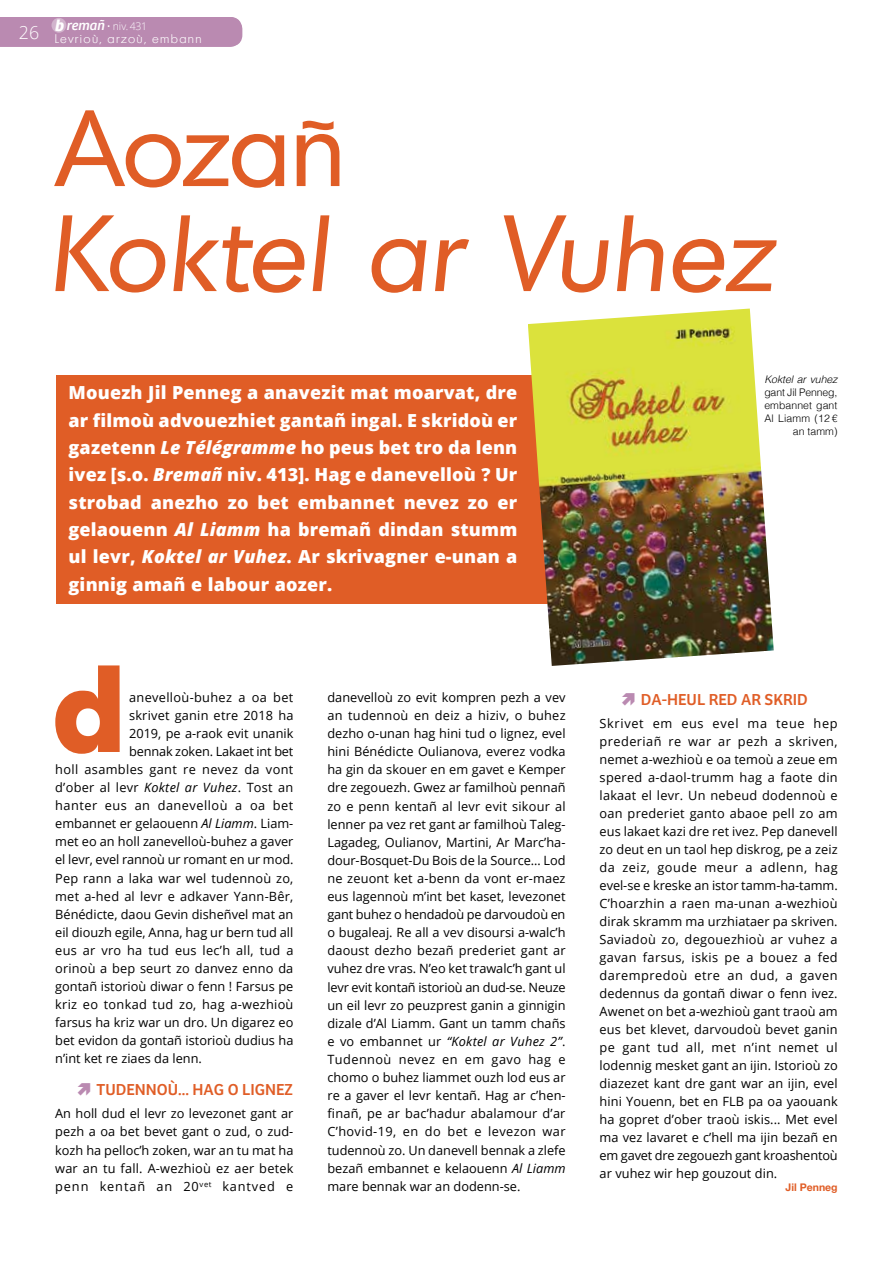
<style>
.page{position:relative;width:893px;height:1263px;background:#fff}
.page>*{position:absolute;margin:0;border:0;box-sizing:border-box;transform-origin:0 0}
.t1{font:700 120px "Montreal";color:#e05d26}
.t2{font:italic 105px "Montreal";letter-spacing:.005em;color:#e05d26}
.t3{font:105px "Montreal";letter-spacing:-.005em;color:#e05d26}
.t4{font:800 18px/27.3px "Open Sans";letter-spacing:.01em;color:#fff;text-align:justify}
.t5{font:16.5px "Bree";color:#e05d26}
.t6{font:12.75px/18px "Open Sans";color:#000;text-align:justify}
.t7{font:12.75px "Open Sans";letter-spacing:.025em;color:#000}
.t8{font:12.75px "Open Sans";letter-spacing:.02em;color:#000}
.t9{font:12.75px "Open Sans";letter-spacing:.04em;color:#000}
.t10{font:300 12px "Montreal";letter-spacing:.115em;color:#fff}
.t11{font:300 10.5px/13.2px "Helvetica";letter-spacing:.005em;color:#000;text-align:right}
.t12{font:300 10.5px "Open Sans";letter-spacing:-.015em;color:#fff}
.t13{font:italic 300 10.5px "Helvetica";letter-spacing:-.005em;color:#000}
.t14{font:700 10.5px "Helvetica Neue";color:#e05d26}
.s1{font-family:"Bree";font-weight:700;font-style:italic;font-size:16.5px}
.s2{font-family:"Bree";font-weight:400;font-style:italic;font-size:14.1px}
.s3{font-style:italic}
</style>
<div class="page">
<div style="left:0;top:17px;width:242px;height:30px;background:#ba8ab1"></div>
<div style="left:52px;top:18px;width:14px;height:15px;background:#d2b4cd;border-radius:50%"></div>
<div style="left:56px;top:375px;width:495px;height:228px;background:#e05d26"></div>
<img style="left:528px;top:309px;width:246px;height:357px">
<p class="t12" style="left:55px;top:19px;width:94px"><span class="s1">b</span> <span class="s2">remañ</span> • niv. 431</p>
<p class="t10" style="left:19px;top:32px;width:184px"><sup>26</sup> Levrioù, arzoù, embann</p>
<p class="t10" style="left:55px;top:32px;width:179px">Sonerezh, sinema, c’hoarioù</p>
<h2 class="t3" style="left:57px;top:81px;width:290px">Aozañ</h2>
<h2 class="t2" style="left:49px;top:186px;width:725px">Koktel ar Vuhez</h2>
<p class="t4" style="left:69px;top:378px;width:450px">Mouezh Jil Penneg a anavezit mat moarvat, dre ar filmoù advouezhiet gantañ ingal. E skridoù er gazetenn <span class="s3">Le Télégramme</span> ho peus bet tro da lenn ivez [s.o. <span class="s3">Bremañ</span> niv. 413]. Hag e danevelloù ? Ur strobad anezho zo bet embannet nevez zo er gelaouenn <span class="s3">Al Liamm</span> ha bremañ dindan stumm ul levr, <span class="s3">Koktel ar Vuhez</span>. Ar skrivagner e-unan a ginnig amañ e labour aozer.</p>
<p class="t13" style="left:764px;top:370px;width:75px">Koktel ar vuhez</p>
<p class="t11" style="left:764px;top:385px;width:75px">gant Jil Penneg, embannet gant<br>Al Liamm (12 € an tamm)</p>
<h1 class="t1" style="left:53px;top:628px;width:73px">d</h1>
<p class="t7" style="left:129px;top:688px;width:166px">anevelloù-buhez a oa bet</p>
<p class="t6" style="left:129px;top:706px;width:166px">skrivet ganin etre 2018 ha</p>
<p class="t6" style="left:129px;top:724px;width:166px">2019, pe a-raok evit unanik</p>
<p class="t6" style="left:129px;top:742px;width:166px">bennak zoken. Lakaet int bet</p>
<p class="t7" style="left:55px;top:761px;width:240px">holl asambles gant re nevez da vont</p>
<p class="t8" style="left:55px;top:779px;width:240px">d’ober al levr <span class="s3">Koktel ar Vuhez</span>. Tost an</p>
<p class="t9" style="left:55px;top:797px;width:240px">hanter eus an danevelloù a oa bet</p>
<p class="t6" style="left:55px;top:814px;width:240px">embannet er gelaouenn <span class="s3">Al Liamm</span>. Liam-</p>
<p class="t6" style="left:55px;top:832px;width:240px">met eo an holl zanevelloù-buhez a gaver</p>
<p class="t6" style="left:55px;top:850px;width:240px">el levr, evel rannoù ur romant en ur mod.</p>
<p class="t6" style="left:55px;top:868px;width:240px">Pep rann a laka war wel tuden noù zo,</p>
<p class="t6" style="left:55px;top:887px;width:240px">met a-hed al levr e adkaver Yann-Bêr,</p>
<p class="t6" style="left:55px;top:905px;width:240px">Bénédicte, daou Gevin disheñvel mat an</p>
<p class="t6" style="left:55px;top:923px;width:240px">eil diouzh egile, Anna, hag ur bern tud all</p>
<p class="t7" style="left:55px;top:941px;width:240px">eus ar vro ha tud eus lec’h all, tud a</p>
<p class="t6" style="left:55px;top:959px;width:240px">orinoù a bep seurt zo danvez enno da</p>
<p class="t6" style="left:55px;top:977px;width:240px">gontañ istorioù diwar o fenn ! Farsus pe</p>
<p class="t8" style="left:55px;top:996px;width:240px">kriz eo tonkad tud zo, hag a-wezhioù</p>
<p class="t6" style="left:55px;top:1013px;width:240px">farsus ha kriz war un dro. Un digarez eo</p>
<p class="t6" style="left:55px;top:1031px;width:240px">bet evidon da gontañ istorioù dudius ha</p>
<p class="t6" style="left:55px;top:1049px;width:148px">n’int ket re ziaes da lenn.</p>
<p class="t5" style="left:97px;top:1080px;width:198px">TUDENNOÙ... HAG O LIGNEZ</p>
<p class="t6" style="left:55px;top:1104px;width:240px">An holl dud el levr zo levezonet gant ar pezh a oa bet bevet gant o zud, o zud&shy;kozh ha pelloc’h zoken, war an tu mat ha war an tu fall. A-wezhioù ez aer betek penn kentañ an 20<sup>vet</sup> kantved e</p>
<p class="t6" style="left:327px;top:688px;width:240px">danevelloù zo evit kompren pezh a vev an tudennoù en deiz a hiziv, o buhez dezho o-unan hag hini tud o lignez, evel hini Bénédicte Oulianova, everez vodka ha gin da skouer en em gavet e Kemper dre zegouezh. Gwez ar familhoù pennañ zo e penn kentañ al levr evit sikour al lenner pa vez ret gant ar familhoù Taleg-Lagadeg, Oulianov, Martini, Ar Marc’ha&shy;dour-Bosquet-Du Bois de la Source… Lod ne zeuont ket a-benn da vont er-maez eus lagennoù m’int bet kaset, levezonet gant buhez o hendadoù pe darvoudoù en o bugaleaj. Re all a vev disoursi a-walc’h daoust dezho bezañ prederiet gant ar vuhez dre vras. N’eo ket trawalc’h gant ul levr evit kontañ istorioù an dud-se. Neuze un eil levr zo peuzprest ganin a ginnigin dizale d’Al Liamm. Gant un tamm chañs e vo embannet ur <span class="s3">“Koktel ar Vuhez 2”</span>.<br>Tudennoù nevez en em gavo hag e chomo o buhez liammet ouzh lod eus ar re a gaver el levr kentañ. Hag ar c’hen&shy;finañ, pe ar bac’hadur abalamour d’ar C’hovid-19, en do bet e levezon war tuden noù zo. Un danevell bennak a zlefe bezañ embannet e kelaouenn <span class="s3">Al Liamm </span>mare bennak war an dodenn-se.</p>
<p class="t5" style="left:641px;top:690px;width:168px">DA-HEUL RED AR SKRID</p>
<p class="t6" style="left:600px;top:714px;width:240px">Skrivet em eus evel ma teue hep prederiañ re war ar pezh a skriven, nemet a-wezhioù e oa temoù a zeue em spered a-daol-trumm hag a faote din lakaat el levr. Un nebeud dodennoù e oan prede riet ganto abaoe pell zo am eus lakaet kazi dre ret ivez. Pep danevell zo deut en un taol hep diskrog, pe a zeiz da zeiz, goude meur a adlenn, hag evel-se e kreske an istor tamm-ha-tamm.<br>C’hoar zhin a raen ma-unan a-wezhioù dirak skramm ma urzhiataer pa skriven.<br>Saviadoù zo, degouezhioù ar vuhez a gavan farsus, iskis pe a bouez a fed darempredoù etre an dud, a gaven dedennus da gontañ diwar o fenn ivez.<br>Awenet on bet a-wezhioù gant traoù am eus bet klevet, darvoudoù bevet ganin pe gant tud all, met n’int nemet ul lodennig mesket gant an ijin. Istorioù zo diazezet kant dre gant war an ijin, evel hini Youenn, bet en FLB pa oa yaouank ha gopret d’ober traoù iskis... Met evel ma vez lavaret e c’hell ma ijin bezañ en em gavet dre zegouezh gant kroashentoù ar vuhez wir hep gouzout din.</p>
<p class="t14" style="left:786px;top:1179px;width:54px">Jil Penneg</p>
</div>
